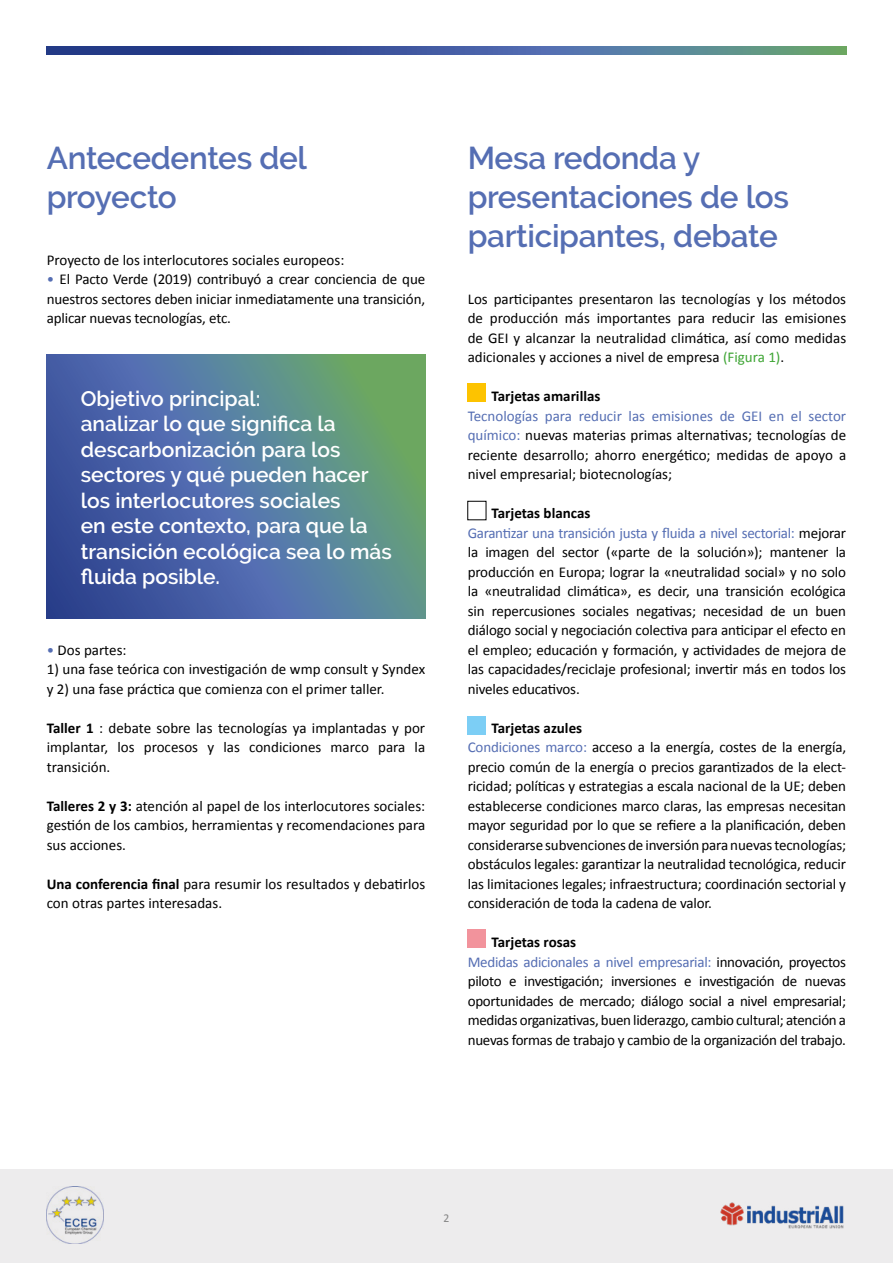
<style>
.page{position:relative;width:893px;height:1263px;background:#fff}
.page>*{position:absolute;margin:0;border:0;box-sizing:border-box;transform-origin:0 0}
.t1{font:600 31.5px/39px "Raleway";letter-spacing:-.01em;color:#556eb3}
.t2{font:600 21px/25.5px "Raleway";color:#fff}
.t3{font:15px/19.5px "Calibri";letter-spacing:-.01em;color:#000;text-align:justify}
.t4{font:700 15px "Calibri";color:#000}
.t5{font:12px "Calibri";color:#878787}
.s1{color:#556eb3}
.s2{font-weight:700}
.s3{color:#3fa535}
</style>
<div class="page">
<div style="left:0;top:1170px;width:893px;height:93px;background:#edeced"></div>
<img style="left:721px;top:1202px;width:122px;height:27px">
<svg style="left:47px;top:47px;width:799px;height:8px;background:#436393"></svg>
<img style="left:47px;top:1186px;width:57px;height:57px">
<div style="left:468px;top:383px;width:18px;height:19px;background:#fdc300"></div>
<div style="left:467px;top:501px;width:19px;height:19px;border:1px solid #000"></div>
<div style="left:468px;top:716px;width:18px;height:19px;background:#7ccef5"></div>
<div style="left:468px;top:929px;width:18px;height:19px;background:#f2939c"></div>
<svg style="left:47px;top:354px;width:378px;height:264px;background:#527798"></svg>
<h1 class="t1" style="left:47px;top:138px;width:262px">Antecedentes del proyecto</h1>
<p class="t3" style="left:47px;top:249px;width:299px">Proyecto de los interlocutores sociales europeos:</p>
<p class="t3" style="left:47px;top:269px;width:380px"><span class="s1">•</span> El Pacto Verde (2019) contribuyó a crear conciencia de que nuestros sectores deben iniciar inmediatamente una transición, aplicar nuevas tecnologías, etc.</p>
<h2 class="t2" style="left:81px;top:386px;width:313px">Objetivo principal:<br>analizar lo que significa la descarbonización para los sectores y qué pueden hacer los interlocutores sociales<br>en este contexto, para que la transición ecológica sea lo más fluida posible.</h2>
<p class="t3" style="left:47px;top:639px;width:81px"><span class="s1">•</span> Dos partes:</p>
<p class="t3" style="left:47px;top:659px;width:380px">1) una fase teórica con investigación de wmp consult y Syndex y 2) una fase práctica que comienza con el primer taller.</p>
<p class="t3" style="left:47px;top:717px;width:380px"><span class="s2">Taller 1</span> : debate sobre las tecnologías ya implantadas y por implantar, los procesos y las condiciones marco para la transición.</p>
<p class="t3" style="left:47px;top:795px;width:380px"><span class="s2">Talleres 2 y 3:</span> atención al papel de los interlocutores sociales: gestión de los cambios, herramientas y recomendaciones para sus acciones.</p>
<p class="t3" style="left:47px;top:873px;width:380px"><span class="s2">Una conferencia final</span> para resumir los resultados y debatirlos con otras partes interesadas.</p>
<h1 class="t1" style="left:468px;top:138px;width:323px">Mesa redonda y presentaciones de los participantes, debate</h1>
<p class="t3" style="left:468px;top:288px;width:380px">Los participantes presentaron las tecnologías y los métodos de producción más importantes para reducir las emisiones de GEI y alcanzar la neutralidad climática, así como medidas adicionales y acciones a nivel de empresa <span class="s3">(Figura 1)</span>.</p>
<p class="t4" style="left:491px;top:387px;width:110px">Tarjetas amarillas</p>
<p class="t3" style="left:468px;top:405px;width:380px"><span class="s1">Tecnologías para reducir las emisiones de GEI en el sector químico:</span> nuevas materias primas alternativas; tecnologías de reciente desarrollo; ahorro energético; medidas de apoyo a nivel empresarial; biotecnologías;</p>
<p class="t3" style="left:468px;top:503px;width:380px;text-align:left;text-indent:24px"><span class="s2">Tarjetas blancas<br></span><span class="s1">Garantizar una transición justa y fluida a nivel sectorial:</span> mejorar la imagen del sector («parte de la solución»); mantener la producción en Europa; lograr la «neutralidad social» y no solo la «neutralidad climática», es decir, una transición ecológica sin repercusiones sociales negativas; necesidad de un buen diálogo social y negociación colectiva para anticipar el efecto en el empleo; educación y formación, y actividades de mejora de las capacidades/reciclaje profesional; invertir más en todos los niveles educativos.</p>
<p class="t3" style="left:468px;top:717px;width:380px;text-align:left;text-indent:24px"><span class="s2">Tarjetas azules<br></span><span class="s1">Condiciones marco:</span> acceso a la energía, costes de la energía, precio común de la energía o precios garantizados de la elect&shy;ricidad; políticas y estrategias a escala nacional de la UE; deben establecerse condiciones marco claras, las empresas necesitan mayor seguridad por lo que se refiere a la planificación, deben considerarse subvenciones de inversión para nuevas tecnologías; obstáculos legales: garantizar la neutralidad tecnológica, reducir las limitaciones legales; infraestructura; coordinación sectorial y consideración de toda la cadena de valor.</p>
<p class="t3" style="left:468px;top:932px;width:380px;text-align:left;text-indent:24px"><span class="s2">Tarjetas rosas<br></span><span class="s1">Medidas adicionales a nivel empresarial:</span> innovación, proyectos piloto e investigación; inversiones e investigación de nuevas oportunidades de mercado; diálogo social a nivel empresarial; medidas organizativas, buen liderazgo, cambio cultural; atención a nuevas formas de trabajo y cambio de la organización del trabajo.</p>
<p class="t5" style="left:444px;top:1210px;width:7px">2</p>
</div>
